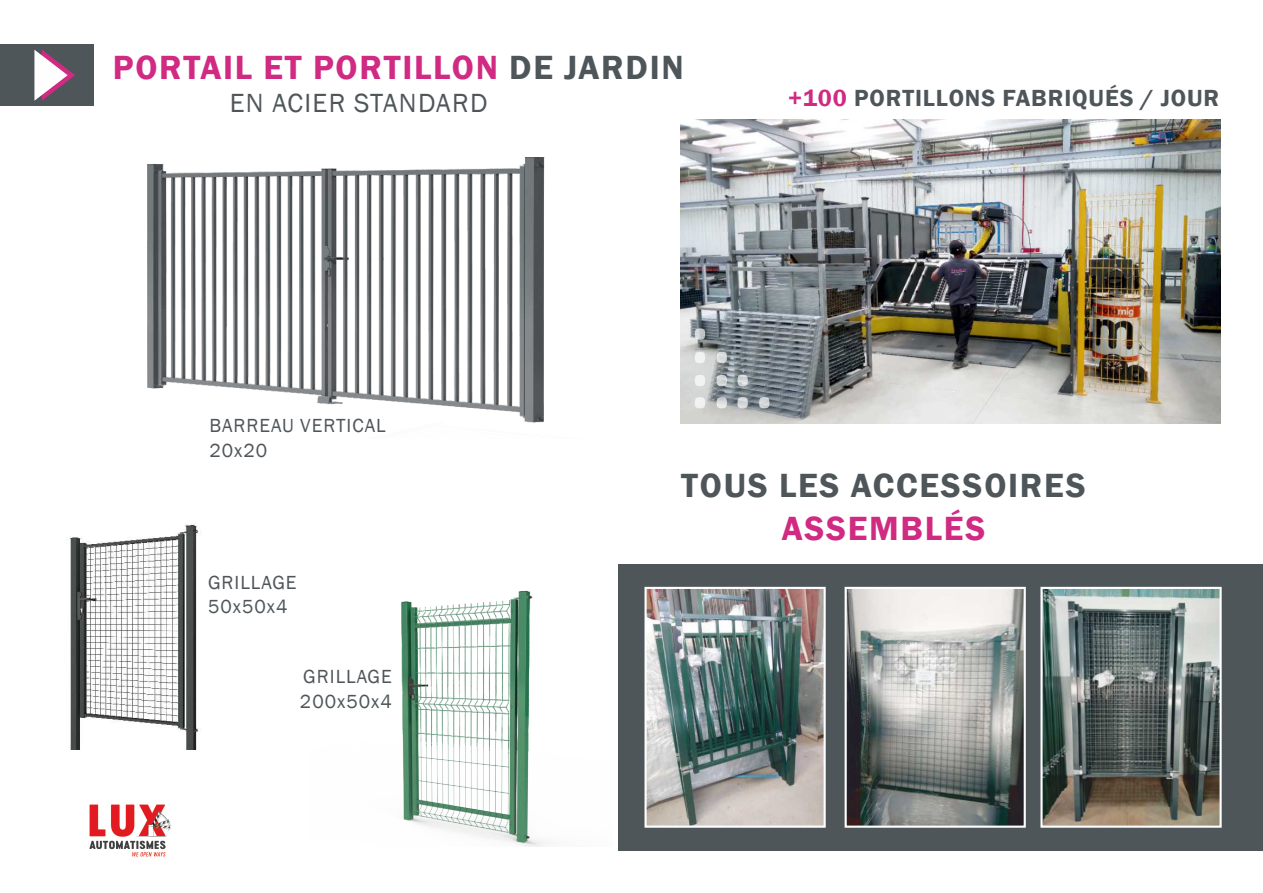
<style>
.page{position:relative;width:1263px;height:893px;background:#fff}
.page>*{position:absolute;margin:0;border:0;box-sizing:border-box;transform-origin:0 0}
.t1{font:600 34.5px "Franklin Gothic";letter-spacing:.05em;color:#d02a82}
.t2{font:600 34.5px "Franklin Gothic";letter-spacing:.05em;color:#4e565a}
.t3{font:27px "Franklin Gothic";letter-spacing:.05em;color:#4e565a}
.t4{font:600 24px "Franklin Gothic";letter-spacing:.035em;color:#4e565a}
.t5{font:19.5px/24.3px "Franklin Gothic";letter-spacing:.05em;color:#4e565a}
.s1{color:#4e565a}
.s2{color:#d02a82}
</style>
<div class="page">
<div style="left:618px;top:564px;width:645px;height:287px;background:#4e565a"></div>
<img style="left:848px;top:590px;width:175px;height:235px">
<div style="left:845px;top:587px;width:181px;height:241px;border:2px solid #fefefe"></div>
<img style="left:148px;top:157px;width:397px;height:266px">
<img style="left:401px;top:590px;width:144px;height:256px">
<div style="left:0;top:45px;width:93px;height:61px;background:#4e565a"></div>
<img style="left:70px;top:524px;width:131px;height:225px">
<img style="left:647px;top:590px;width:176px;height:235px">
<svg style="left:34px;top:50px;width:41px;height:51px"></svg>
<img style="left:680px;top:120px;width:540px;height:304px">
<svg style="left:695px;top:328px;width:10px;height:12px"></svg>
<svg style="left:695px;top:352px;width:10px;height:11px"></svg>
<svg style="left:695px;top:397px;width:10px;height:11px"></svg>
<svg style="left:695px;top:375px;width:10px;height:11px"></svg>
<svg style="left:716px;top:397px;width:11px;height:11px"></svg>
<svg style="left:737px;top:397px;width:11px;height:11px"></svg>
<svg style="left:759px;top:397px;width:10px;height:11px"></svg>
<svg style="left:737px;top:375px;width:11px;height:11px"></svg>
<svg style="left:716px;top:375px;width:11px;height:11px"></svg>
<svg style="left:716px;top:352px;width:11px;height:11px"></svg>
<div style="left:644px;top:587px;width:182px;height:241px;border:2px solid #fefefe"></div>
<img style="left:1043px;top:590px;width:176px;height:235px">
<div style="left:1040px;top:587px;width:182px;height:241px;border:2px solid #fefefe"></div>
<img style="left:89px;top:804px;width:83px;height:53px">
<h1 class="t1" style="left:113px;top:55px;width:572px">PORTAIL ET PORTILLON <span class="s1">DE JARDIN</span></h1>
<h2 class="t3" style="left:230px;top:93px;width:259px">EN ACIER STANDARD</h2>
<p class="t4" style="left:788px;top:89px;width:433px"><span class="s2">+100</span> PORTILLONS FABRIQUÉS / JOUR</p>
<p class="t5" style="left:209px;top:415px;width:178px">BARREAU VERTICAL<br>20x20</p>
<p class="t5" style="left:208px;top:572px;width:90px">GRILLAGE<br>50x50x4</p>
<p class="t5" style="left:300px;top:666px;width:93px">GRILLAGE<br>200x50x4</p>
<h1 class="t2" style="left:681px;top:473px;width:406px">TOUS LES ACCESSOIRES</h1>
<h1 class="t1" style="left:782px;top:516px;width:205px">ASSEMBLÉS</h1>
</div>
